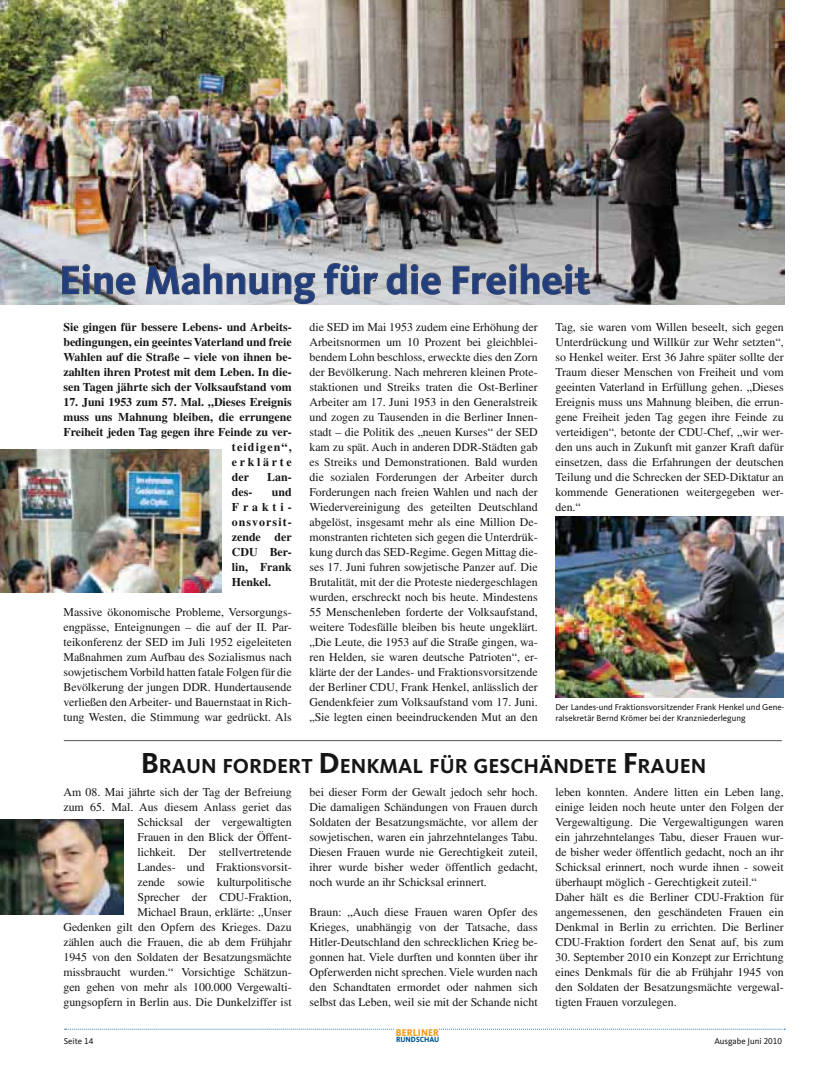
<style>
.page{position:relative;width:833px;height:1071px;background:#fff}
.page>*{position:absolute;margin:0;border:0;box-sizing:border-box;transform-origin:0 0}
.t1{font:700 41.25px "CDU Kievit Tab";color:#223e7d}
.t2{font:700 21px "CDU Kievit";color:#161619}
.t3{font:11.88px/15px "Times LT Std";color:#161619;text-align:justify}
.t4{font:700 11.88px/15px "Times LT Std";color:#161619;text-align:justify}
.t5{font:700 11.88px "Times LT Std";letter-spacing:.1em;color:#161619}
.t6{font:700 11.88px "Times LT Std";letter-spacing:.23em;color:#161619}
.t7{font:800 10.25px "CDU Kievit";letter-spacing:.01em;color:#f29b1f;scale:.91 1}
.t8{font:8.75px/11.2px "CDU Kievit Tab";color:#161619}
.t9{font:800 7.75px "CDU Kievit";color:#005a95;scale:.91 1}
.s1{font-size:30px}
</style>
<div class="page">
<svg style="left:65px;top:1028px;width:720px;height:1px"></svg>
<div style="left:394px;top:1028px;width:45px;height:17px;background:#fff"></div>
<img style="left:0;top:0;width:784px;height:305px">
<svg style="left:62px;top:264px;width:74px;height:31px"></svg>
<svg style="left:145px;top:263px;width:170px;height:41px"></svg>
<svg style="left:324px;top:263px;width:54px;height:32px"></svg>
<svg style="left:386px;top:263px;width:55px;height:32px"></svg>
<svg style="left:453px;top:263px;width:137px;height:32px"></svg>
<img style="left:555px;top:516px;width:228px;height:181px">
<img style="left:0;top:449px;width:221px;height:143px">
<hr style="left:64px;top:740px;width:718px;height:1px;background:#565658">
<img style="left:0;top:819px;width:123px;height:95px">
<h1 class="t1" style="left:59px;top:264px;width:533px">Eine Mahnung für die Freiheit</h1>
<p class="t4" style="left:63px;top:320px;width:230px">Sie gingen für bessere Lebens- und Arbeits&shy;bedingungen, ein geeintes Vaterland und freie Wahlen auf die Straße – viele von ihnen be&shy;zahlten ihren Protest mit dem Leben. In die&shy;sen Tagen jährte sich der Volksaufstand vom</p>
<p class="t4" style="left:63px;top:395px;width:230px">17. Juni 1953 zum 57. Mal. „Dieses Ereignis</p>
<p class="t4" style="left:63px;top:410px;width:230px">muss uns Mahnung bleiben, die errungene</p>
<p class="t4" style="left:63px;top:425px;width:230px">Freiheit jeden Tag gegen ihre Feinde zu ver-</p>
<p class="t5" style="left:232px;top:442px;width:61px">teidigen“,</p>
<p class="t6" style="left:232px;top:457px;width:61px">erklärte</p>
<p class="t4" style="left:232px;top:470px;width:19px">der</p>
<p class="t4" style="left:267px;top:470px;width:26px">Lan-</p>
<p class="t4" style="left:232px;top:485px;width:22px">des-</p>
<p class="t3" style="left:309px;top:320px;width:230px">die SED im Mai 1953 zudem eine Erhöhung der Arbeitsnormen um 10 Prozent bei gleichblei&shy;bendem Lohn beschloss, erweckte dies den Zorn der Bevölkerung. Nach mehreren kleinen Prote&shy;staktionen und Streiks traten die Ost-Berliner Arbeiter am 17. Juni 1953 in den Generalstreik und zogen zu Tausenden in die Berliner Innen&shy;stadt – die Politik des „neuen Kurses“ der SED kam zu spät. Auch in anderen DDR-Städten gab es Streiks und Demonstrationen. Bald wurden die sozialen Forderungen der Arbeiter durch Forderungen nach freien Wahlen und nach der Wiedervereinigung des geteilten Deutschland abgelöst, insgesamt mehr als eine Million De&shy;monstranten richteten sich gegen die Unterdrük&shy;kung durch das SED-Regime. Gegen Mittag die&shy;ses 17. Juni fuhren sowjetische Panzer auf. Die Brutalität, mit der die Proteste niedergeschlagen wurden, erschreckt noch bis heute. Mindestens 55 Menschenleben forderte der Volksaufstand, weitere Todesfälle bleiben bis heute ungeklärt. „Die Leute, die 1953 auf die Straße gingen, wa&shy;ren Helden, sie waren deutsche Patrioten“, er&shy;klärte der der Landes- und Fraktionsvorsitzende der Berliner CDU, Frank Henkel, anlässlich der Gendenkfeier zum Volksaufstand vom 17. Juni. „Sie legten einen beeindruckenden Mut an den</p>
<p class="t3" style="left:555px;top:320px;width:230px">Tag, sie waren vom Willen beseelt, sich gegen Unterdrückung und Willkür zur Wehr setzten“, so Henkel weiter. Erst 36 Jahre später sollte der Traum dieser Menschen von Freiheit und vom geeinten Vaterland in Erfüllung gehen. „Dieses Ereignis muss uns Mahnung bleiben, die errun&shy;gene Freiheit jeden Tag gegen ihre Feinde zu verteidigen“, betonte der CDU-Chef, „wir wer&shy;den uns auch in Zukunft mit ganzer Kraft dafür einsetzen, dass die Erfahrungen der deutschen Teilung und die Schrecken der SED-Diktatur an kommende Generationen weitergegeben wer&shy;den.“</p>
<p class="t4" style="left:232px;top:485px;width:61px;text-indent:40px">und Frakti&shy;onsvorsit&shy;zende der CDU Ber&shy;lin, Frank Henkel.</p>
<p class="t3" style="left:63px;top:605px;width:230px">Massive ökonomische Probleme, Versorgungs&shy;engpässe, Enteignungen – die auf der II. Par&shy;teikonferenz der SED im Juli 1952 eigeleiteten Maßnahmen zum Aufbau des Sozialismus nach sowjetischem Vorbild hatten fatale Folgen für die Bevölkerung der jungen DDR. Hundertausende verließen den Arbeiter- und Bauernstaat in Rich&shy;tung Westen, die Stimmung war gedrückt. Als</p>
<p class="t8" style="left:555px;top:701px;width:231px">Der Landes-und Fraktionsvorsitzender Frank Henkel und Gene&shy;ralsekretär Bernd Krömer bei der Kranzniederlegung</p>
<h2 class="t2" style="left:141px;top:758px;width:567px"><span class="s1">B</span>RAUN FORDERT <span class="s1">D</span>ENKMAL FÜR GESCHÄNDETE <span class="s1">F</span>RAUEN</h2>
<p class="t3" style="left:63px;top:785px;width:230px;text-align:right">Am 08. Mai jährte sich der Tag der Befreiung zum 65. Mal. Aus diesem Anlass geriet das Schicksal der vergewaltigten<br>Frauen in den Blick der Öffent-<br>lichkeit. Der stellvertretende<br>Landes- und Fraktionsvorsit-<br>zende sowie kulturpolitische<br>Sprecher der CDU-Fraktion,<br>Michael Braun, erklärte: „Unser<br>Gedenken gilt den Opfern des Krieges. Dazu zählen auch die Frauen, die ab dem Frühjahr 1945 von den Soldaten der Besatzungsmächte missbraucht wurden.“ Vorsichtige Schätzun&shy;gen gehen von mehr als 100.000 Vergewalti&shy;gungsopfern in Berlin aus. Die Dunkelziffer ist</p>
<p class="t3" style="left:309px;top:785px;width:230px">bei dieser Form der Gewalt jedoch sehr hoch.<br>Die damaligen Schändungen von Frauen durch Soldaten der Besatzungsmächte, vor allem der sowjetischen, waren ein jahrzehntelanges Tabu.<br>Diesen Frauen wurde nie Gerechtigkeit zuteil, ihrer wurde bisher weder öffentlich gedacht, noch wurde an ihr Schicksal erinnert.</p>
<p class="t3" style="left:309px;top:905px;width:230px">Braun: „Auch diese Frauen waren Opfer des Krieges, unabhängig von der Tatsache, dass Hitler-Deutschland den schrecklichen Krieg be&shy;gonnen hat. Viele durften und konnten über ihr Opferwerden nicht sprechen. Viele wurden nach den Schandtaten ermordet oder nahmen sich selbst das Leben, weil sie mit der Schande nicht</p>
<p class="t3" style="left:555px;top:785px;width:230px;text-align:left">leben konnten. Andere litten ein Leben lang, einige leiden noch heute unter den Folgen der Vergewaltigung. Die Vergewaltigungen waren ein jahrzehntelanges Tabu, dieser Frauen wur&shy;de bisher weder öffentlich gedacht, noch an ihr Schicksal erinnert, noch wurde ihnen - soweit überhaupt möglich - Gerechtigkeit zuteil.“ Daher hält es die Berliner CDU-Fraktion für angemessenen, den geschändeten Frauen ein Denkmal in Berlin zu errichten. Die Berliner CDU-Fraktion fordert den Senat auf, bis zum</p>
<p class="t3" style="left:555px;top:950px;width:230px">30. September 2010 ein Konzept zur Errichtung eines Denkmals für die ab Frühjahr 1945 von den Soldaten der Besatzungsmächte vergewal&shy;tigten Frauen vorzulegen.</p>
<p class="t7" style="left:396px;top:1028px;width:49px">BERLINER</p>
<p class="t9" style="left:396px;top:1036px;width:49px">RUNDSCHAU</p>
<p class="t8" style="left:64px;top:1035px;width:31px">Seite 14</p>
<p class="t8" style="left:714px;top:1035px;width:69px">Ausgabe Juni 2010</p>
</div>
